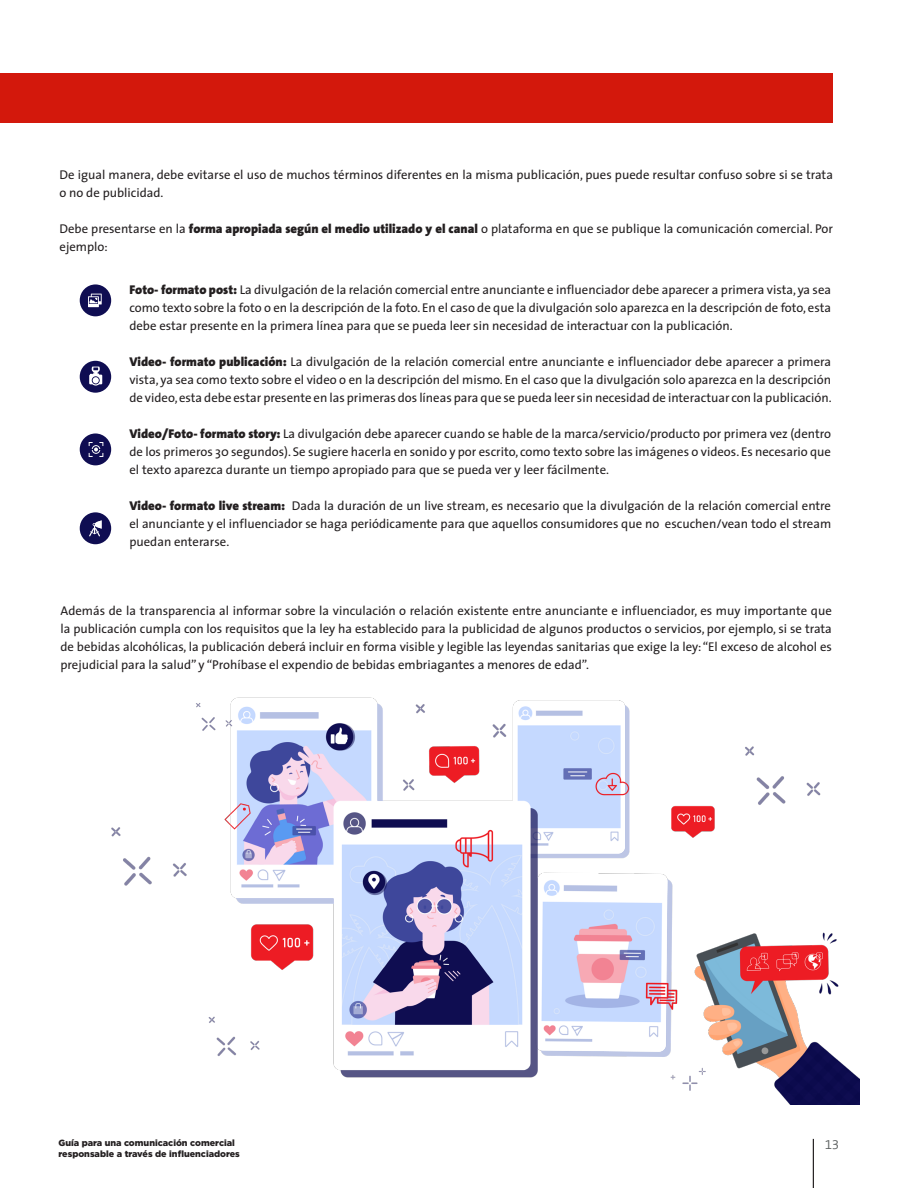
<style>
.page{position:relative;width:918px;height:1188px;background:#fff}
.page>*{position:absolute;margin:0;border:0;box-sizing:border-box;transform-origin:0 0}
.t1{font:300 13.5px "The Sans B4";color:#5d6161}
.Textos{font:12.75px/18px "The Sans";color:#231f20;text-align:justify}
.t2{font:900 9px "Gotham";color:#231f20}
.s1{font-family:"The Sans B9";font-weight:900}
</style>
<div class="page">
<hr style="left:813px;top:1139px;width:1px;height:49px;background:#231f20">
<div style="left:0;top:73px;width:833px;height:49px;background:#d3180c"></div>
<div style="left:80px;top:284px;width:31px;height:32px;background:#0f0d52;border-radius:50%"></div>
<svg style="left:88px;top:294px;width:14px;height:13px"></svg>
<div style="left:80px;top:433px;width:31px;height:32px;background:#0f0d52;border-radius:50%"></div>
<svg style="left:89px;top:442px;width:14px;height:15px"></svg>
<div style="left:80px;top:361px;width:31px;height:32px;background:#0f0d52;border-radius:50%"></div>
<svg style="left:89px;top:367px;width:13px;height:19px"></svg>
<div style="left:80px;top:512px;width:31px;height:32px;background:#0f0d52;border-radius:50%"></div>
<svg style="left:89px;top:520px;width:13px;height:16px"></svg>
<img style="left:111px;top:697px;width:749px;height:408px">
<p class="Textos" style="left:60px;top:166px;width:775px">De igual manera, debe evitarse el uso de muchos términos diferentes en la misma publicación, pues puede resultar confuso sobre si se trata o no de publicidad.</p>
<p class="Textos" style="left:60px;top:220px;width:775px">Debe presentarse en la <span class="s1">forma apropiada según el medio utilizado y el canal</span> o plataforma en que se publique la comunicación comercial. Por ejemplo:</p>
<p class="Textos" style="left:129px;top:280px;width:703px"><span class="s1">Foto- formato post:</span> La divulgación de la relación comercial entre anunciante e influenciador debe aparecer a primera vista, ya sea como texto sobre la foto o en la descripción de la foto. En el caso de que la divulgación solo aparezca en la descripción de foto, esta debe estar presente en la primera línea para que se pueda leer sin necesidad de interactuar con la publicación.</p>
<p class="Textos" style="left:129px;top:352px;width:704px"><span class="s1">Video- formato publicación:</span> La divulgación de la relación comercial entre anunciante e influenciador debe aparecer a primera vista, ya sea como texto sobre el video o en la descripción del mismo. En el caso que la divulgación solo aparezca en la descripción de video, esta debe estar presente en las primeras dos líneas para que se pueda leer sin necesidad de interactuar con la publicación.</p>
<p class="Textos" style="left:129px;top:424px;width:703px"><span class="s1">Video/Foto- formato story:</span> La divulgación debe aparecer cuando se hable de la marca/servicio/producto por primera vez (dentro de los primeros 30 segundos). Se sugiere hacerla en sonido y por escrito, como texto sobre las imágenes o videos. Es necesario que el texto aparezca durante un tiempo apropiado para que se pueda ver y leer fácilmente.</p>
<p class="Textos" style="left:129px;top:496px;width:703px"><span class="s1">Video- formato live stream:</span> Dada la duración de un live stream, es necesario que la divulgación de la relación comercial entre el anunciante y el influenciador se haga periódicamente para que aquellos consumidores que no escuchen/vean todo el stream puedan enterarse.</p>
<p class="Textos" style="left:61px;top:601px;width:773px">Además de la transparencia al informar sobre la vinculación o relación existente entre anunciante e influenciador, es muy importante que la publicación cumpla con los requisitos que la ley ha establecido para la publicidad de algunos productos o servicios, por ejemplo, si se trata de bebidas alcohólicas, la publicación deberá incluir en forma visible y legible las leyendas sanitarias que exige la ley: “El exceso de alcohol es prejudicial para la salud” y “Prohíbase el expendio de bebidas embriagantes a menores de edad”.</p>
<p class="t2" style="left:58px;top:1137px;width:178px">Guía para una comunicación comercial</p>
<p class="t1" style="left:825px;top:1137px;width:16px">13</p>
<p class="t2" style="left:58px;top:1148px;width:183px">responsable a través de influenciadores</p>
</div>
